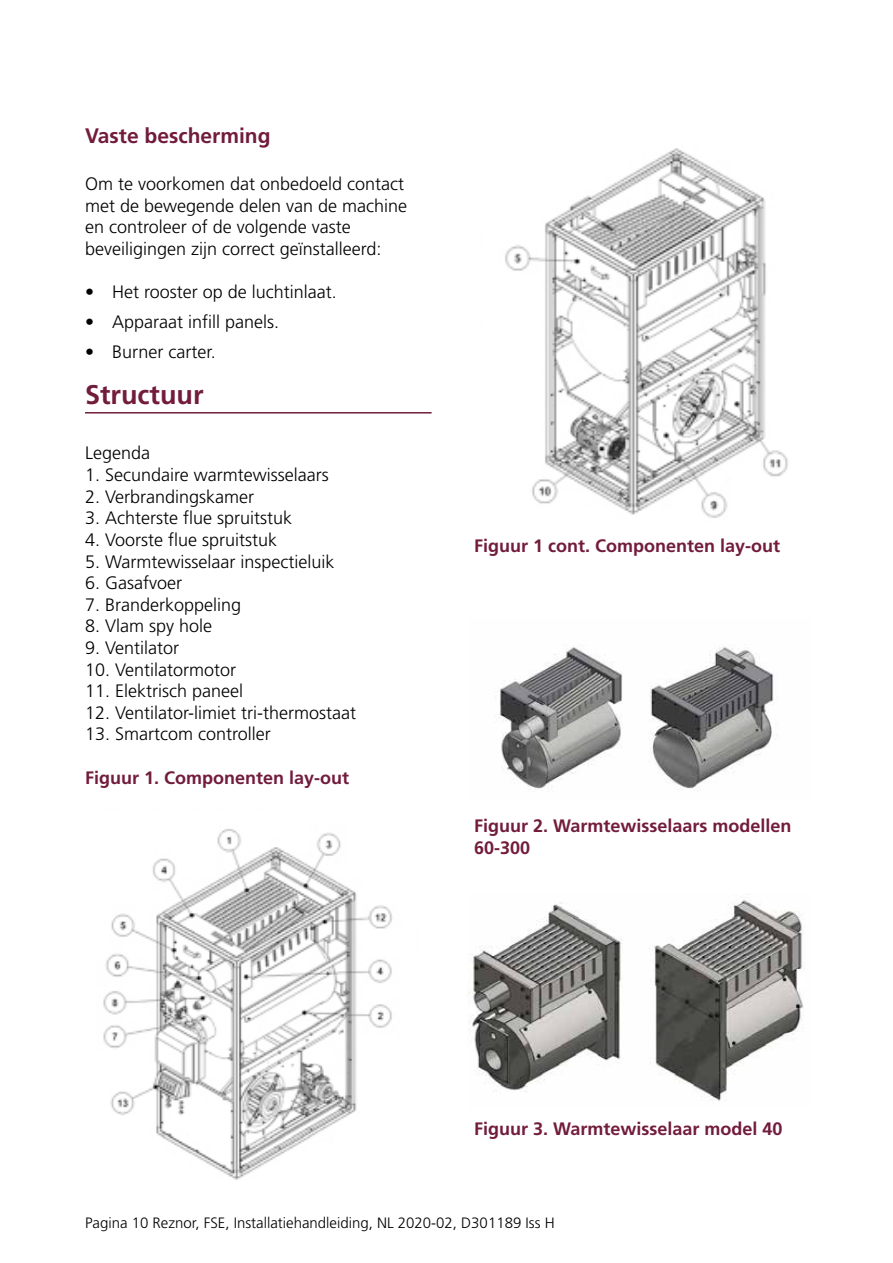
<style>
.page{position:relative;width:893px;height:1263px;background:#fff}
.page>*{position:absolute;margin:0;border:0;box-sizing:border-box;transform-origin:0 0}
.t1{font:700 27px "Frutiger LT Pro";color:#721c3c}
.t2{font:700 21px "Frutiger LT Pro";color:#721c3c}
.t3{font:300 18px/21.6px "Frutiger LT Pro";color:#000}
.t4{font:700 18px/21.6px "Frutiger LT Pro";color:#721c3c}
.t5{font:300 15px "Frutiger LT Pro";color:#000}
</style>
<div class="page">
<hr style="left:85px;top:412px;width:347px;height:1px;background:#721c3c">
<img style="left:103px;top:829px;width:290px;height:351px">
<img style="left:467px;top:900px;width:338px;height:201px">
<img style="left:505px;top:148px;width:283px;height:370px">
<img style="left:499px;top:647px;width:277px;height:144px">
<p class="t2" style="left:85px;top:124px;width:187px">Vaste bescherming</p>
<p class="t3" style="left:85px;top:173px;width:324px">Om te voorkomen dat onbedoeld contact met de bewegende delen van de machine en controleer of de volgende vaste beveiligingen zijn correct geïnstalleerd:</p>
<p class="t3" style="left:85px;top:281px;width:253px">• Het rooster op de luchtinlaat.</p>
<p class="t3" style="left:85px;top:311px;width:196px">• Apparaat infill panels.</p>
<p class="t3" style="left:85px;top:341px;width:132px">• Burner carter.</p>
<h1 class="t1" style="left:85px;top:378px;width:120px">Structuur</h1>
<p class="t3" style="left:85px;top:443px;width:67px">Legenda</p>
<p class="t3" style="left:85px;top:464px;width:245px">1. Secundaire warmtewisselaars</p>
<p class="t3" style="left:85px;top:486px;width:171px">2. Verbrandingskamer</p>
<p class="t3" style="left:85px;top:507px;width:209px">3. Achterste flue spruitstuk</p>
<p class="t3" style="left:85px;top:529px;width:194px">4. Voorste flue spruitstuk</p>
<p class="t3" style="left:85px;top:551px;width:251px">5. Warmtewisselaar inspectieluik</p>
<p class="t3" style="left:85px;top:572px;width:99px">6. Gasafvoer</p>
<p class="t3" style="left:85px;top:594px;width:158px">7. Branderkoppeling</p>
<p class="t3" style="left:85px;top:615px;width:129px">8. Vlam spy hole</p>
<p class="t3" style="left:85px;top:637px;width:96px">9. Ventilator</p>
<p class="t3" style="left:85px;top:659px;width:153px">10. Ventilatormotor</p>
<p class="t3" style="left:85px;top:680px;width:160px">11. Elektrisch paneel</p>
<p class="t3" style="left:85px;top:702px;width:272px">12. Ventilator-limiet tri-thermostaat</p>
<p class="t3" style="left:85px;top:723px;width:187px">13. Smartcom controller</p>
<p class="t4" style="left:85px;top:766px;width:266px">Figuur 1. Componenten lay-out</p>
<p class="t4" style="left:474px;top:534px;width:308px">Figuur 1 cont. Componenten lay-out</p>
<p class="t4" style="left:474px;top:815px;width:319px">Figuur 2. Warmtewisselaars modellen<br>60-300</p>
<p class="t4" style="left:474px;top:1118px;width:310px">Figuur 3. Warmtewisselaar model 40</p>
<p class="t5" style="left:85px;top:1214px;width:471px">Pagina 10 Reznor, FSE, Installatiehandleiding, NL 2020-02, D301189 Iss H</p>
</div>
